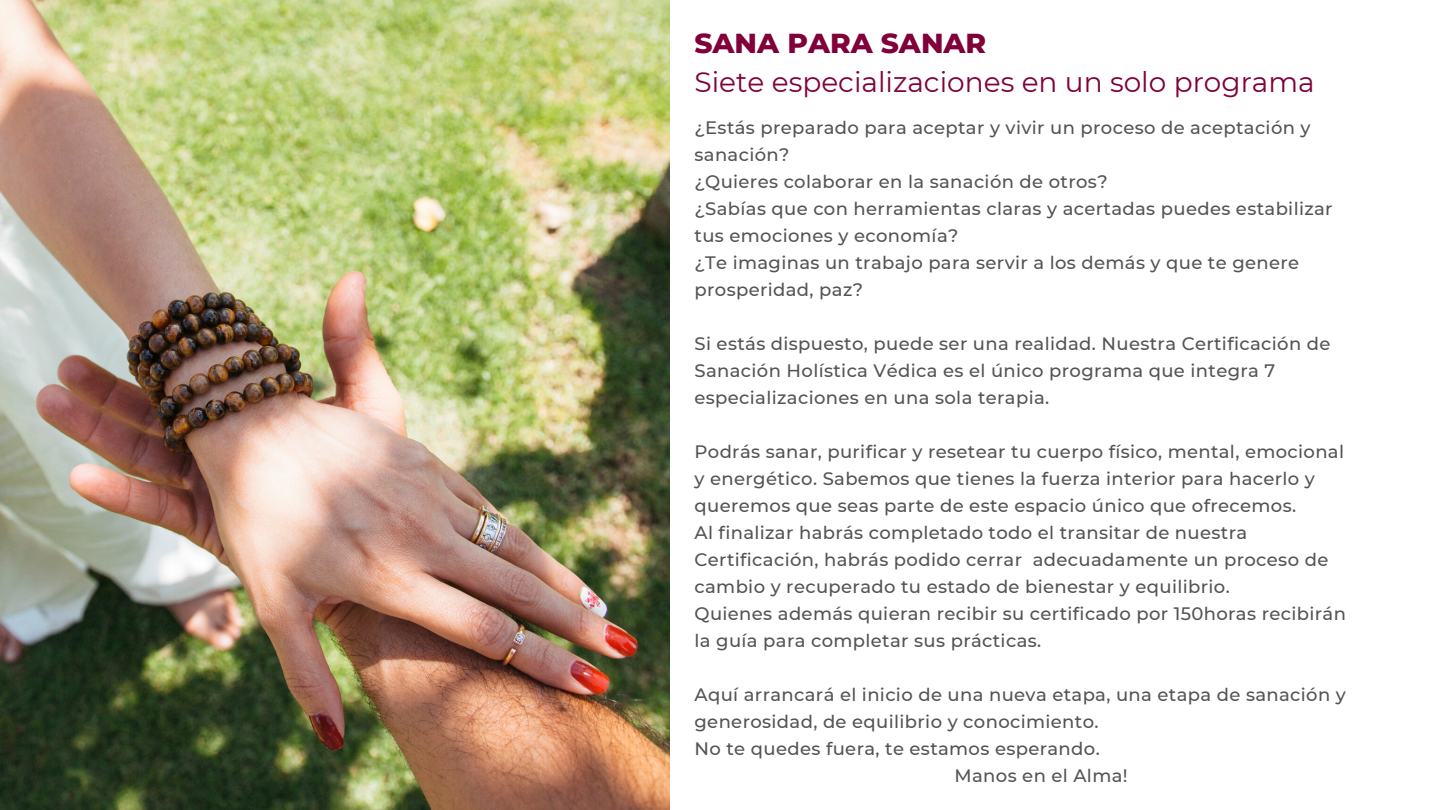
<style>
.page{position:relative;width:1440px;height:810px;background:#fff}
.page>*{position:absolute;margin:0;border:0;box-sizing:border-box;transform-origin:0 0}
.t1{font:28px "Montserrat";color:#81003a}
.t2{font:800 28px "Montserrat";color:#81003a}
.t3{font:500 18px/27px "Montserrat";letter-spacing:.02em;color:#545454}
</style>
<div class="page">
<img style="left:0;top:0;width:669px;height:810px">
<h1 class="t2" style="left:695px;top:26px;width:293px">SANA PARA SANAR</h1>
<h1 class="t1" style="left:695px;top:65px;width:622px">Siete especializaciones en un solo programa</h1>
<p class="t3" style="left:695px;top:114px;width:640px">¿Estás preparado para aceptar y vivir un proceso de aceptación y sanación?<br>¿Quieres colaborar en la sanación de otros?<br>¿Sabías que con herramientas claras y acertadas puedes estabilizar tus emociones y economía?<br>¿Te imaginas un trabajo para servir a los demás y que te genere prosperidad, paz?</p>
<p class="t3" style="left:695px;top:330px;width:637px">Si estás dispuesto, puede ser una realidad. Nuestra Certificación de<br>Sanación Holística Védica es el único programa que integra 7 especializaciones en una sola terapia.</p>
<p class="t3" style="left:695px;top:438px;width:653px">Podrás sanar, purificar y resetear tu cuerpo físico, mental, emocional y energético. Sabemos que tienes la fuerza interior para hacerlo y queremos que seas parte de este espacio único que ofrecemos.<br>Al finalizar habrás completado todo el transitar de nuestra Certificación, habrás podido cerrar adecuadamente un proceso de cambio y recuperado tu estado de bienestar y equilibrio.<br>Quienes además quieran recibir su certificado por 150horas recibirán la guía para completar sus prácticas.</p>
<p class="t3" style="left:695px;top:681px;width:653px">Aquí arrancará el inicio de una nueva etapa, una etapa de sanación y</p>
<p class="t3" style="left:695px;top:708px;width:406px">generosidad, de equilibrio y conocimiento.</p>
<p class="t3" style="left:695px;top:735px;width:407px">No te quedes fuera, te estamos esperando.</p>
<p class="t3" style="left:955px;top:762px;width:175px">Manos en el Alma!</p>
</div>
